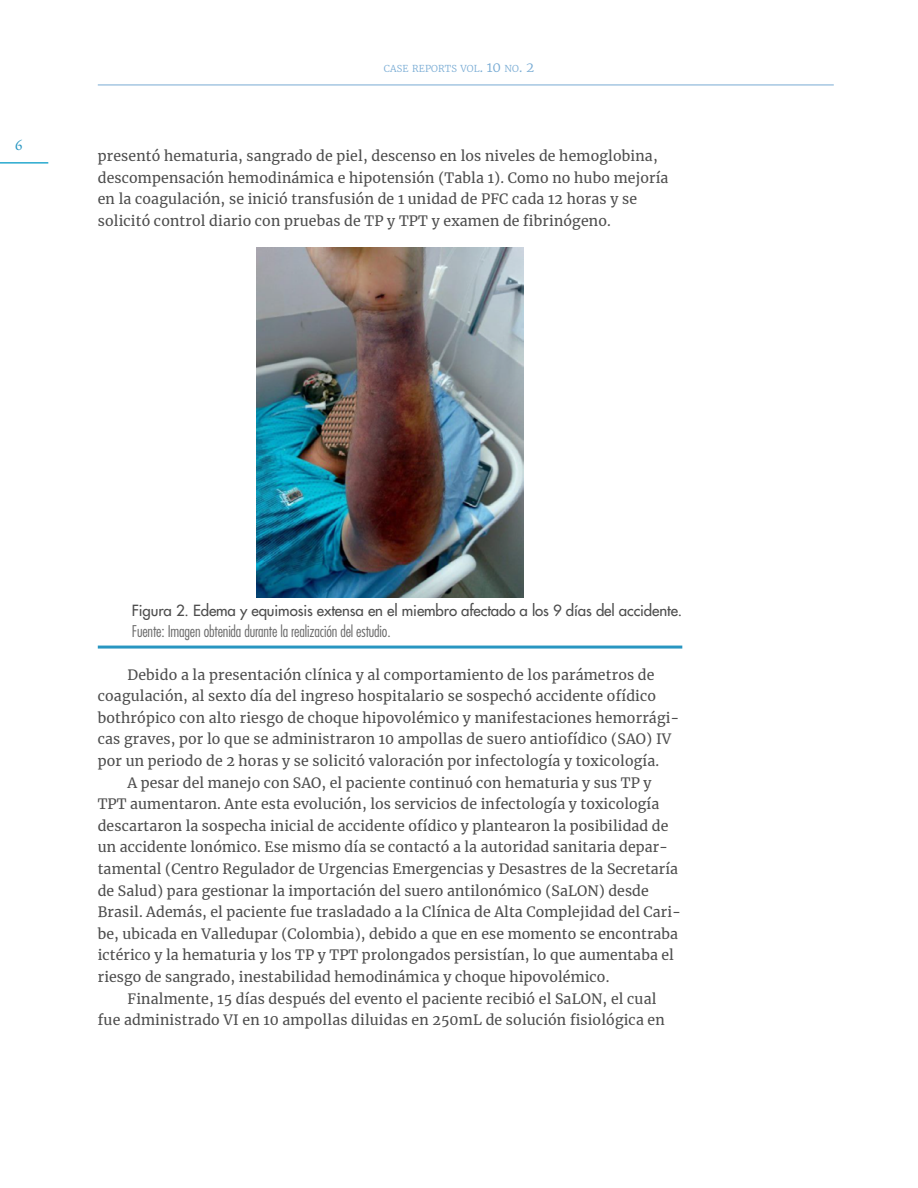
<style>
.page{position:relative;width:918px;height:1188px;background:#fff}
.page>*{position:absolute;margin:0;border:0;box-sizing:border-box;transform-origin:0 0}
.t1{font:300 condensed 15.75px "Futura Std";letter-spacing:-.01em;color:#6b6b6b}
.t2{font:500 15px "Futura Std";letter-spacing:-.005em;color:#4d4d4d}
.t3{font:15px "Garamond Premr Pro";color:#2896c1}
.t4{font:14.1px/21.6px "Merriweather";letter-spacing:.01em;color:#4d4d4d}
.t5{font:300 9.45px "Merriweather";letter-spacing:.015em;color:#78abd4}
.s1{font-size:13.5px}
</style>
<div class="page">
<hr style="left:98px;top:85px;width:736px;height:1px;background:#78abd4">
<hr style="left:0;top:162px;width:48px;height:2px;background:#28a9ce">
<hr style="left:98px;top:646px;width:584px;height:3px;background:#2896c1">
<img style="left:257px;top:248px;width:267px;height:349px">
<p class="t3" style="left:15px;top:137px;width:9px">6</p>
<p class="t5" style="left:384px;top:62px;width:152px">CASE REPORTS VOL<span class="s1">. 10</span> NO<span class="s1">. 2</span></p>
<p class="t4" style="left:98px;top:145px;width:572px">presentó hematuria, sangrado de piel, descenso en los niveles de hemoglobina, descompensación hemodinámica e hipotensión (Tabla 1). Como no hubo mejoría en la coagulación, se inició transfusión de 1 unidad de PFC cada 12 horas y se solicitó control diario con pruebas de TP y TPT y examen de fibrinógeno.</p>
<p class="t2" style="left:132px;top:601px;width:552px">Figura 2. Edema y equimosis extensa en el miembro afectado a los 9 días del accidente.</p>
<p class="t1" style="left:132px;top:622px;width:260px">Fuente: Imagen obtenida durante la realización del estudio.</p>
<p class="t4" style="left:128px;top:663px;width:528px">Debido a la presentación clínica y al comportamiento de los parámetros de</p>
<p class="t4" style="left:98px;top:685px;width:560px">coagulación, al sexto día del ingreso hospitalario se sospechó accidente ofídico</p>
<p class="t4" style="left:98px;top:706px;width:583px">bothrópico con alto riesgo de choque hipovolémico y manifestaciones hemorrági-</p>
<p class="t4" style="left:98px;top:728px;width:575px">cas graves, por lo que se administraron 10 ampollas de suero antiofídico (SAO) IV</p>
<p class="t4" style="left:98px;top:750px;width:563px">por un periodo de 2 horas y se solicitó valoración por infectología y toxicología.</p>
<p class="t4" style="left:128px;top:771px;width:525px">A pesar del manejo con SAO, el paciente continuó con hematuria y sus TP y</p>
<p class="t4" style="left:98px;top:793px;width:563px">TPT aumentaron. Ante esta evolución, los servicios de infectología y toxicología</p>
<p class="t4" style="left:98px;top:814px;width:572px">descartaron la sospecha inicial de accidente ofídico y plantearon la posibilidad de</p>
<p class="t4" style="left:98px;top:836px;width:572px">un accidente lonómico. Ese mismo día se contactó a la autoridad sanitaria depar-</p>
<p class="t4" style="left:98px;top:858px;width:582px">tamental (Centro Regulador de Urgencias Emergencias y Desastres de la Secretaría</p>
<p class="t4" style="left:98px;top:879px;width:553px">de Salud) para gestionar la importación del suero antilonómico (SaLON) desde</p>
<p class="t4" style="left:98px;top:901px;width:585px">Brasil. Además, el paciente fue trasladado a la Clínica de Alta Complejidad del Cari-</p>
<p class="t4" style="left:98px;top:922px;width:582px">be, ubicada en Valledupar (Colombia), debido a que en ese momento se encontraba</p>
<p class="t4" style="left:98px;top:944px;width:578px">ictérico y la hematuria y los TP y TPT prolongados persistían, lo que aumentaba el</p>
<p class="t4" style="left:98px;top:966px;width:513px">riesgo de sangrado, inestabilidad hemodinámica y choque hipovolémico.</p>
<p class="t4" style="left:128px;top:987px;width:530px">Finalmente, 15 días después del evento el paciente recibió el SaLON, el cual</p>
<p class="t4" style="left:98px;top:1009px;width:569px">fue administrado VI en 10 ampollas diluidas en 250mL de solución fisiológica en</p>
</div>
